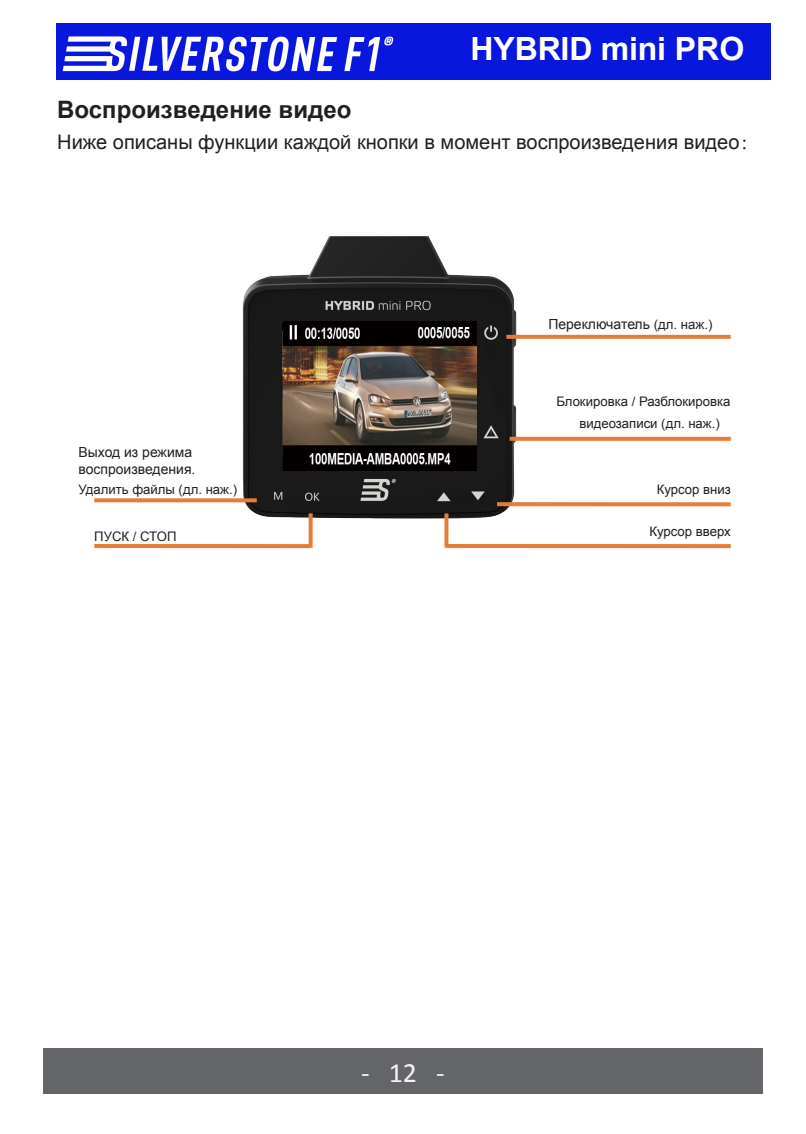
<style>
.page{position:relative;width:806px;height:1134px;background:#fff}
.page>*{position:absolute;margin:0;border:0;box-sizing:border-box;transform-origin:0 0}
.t1{font:700 32px "Arial";color:#fff}
.t2{font:28px "Calibri";color:#f5f4f4}
.t3{font:700 24px "Arial";color:#231f20}
.t4{font:20px "Arial";color:#231f20}
.t5{font:14px/16.8px "Arial";color:#231f20}
.t6{font:13.2px "Arial";color:#231f20}
.s1{font-family:"Adobe Song Std";font-weight:300}
.s2{font-size:13.2px}
</style>
<div class="page">
<img style="left:222px;top:236px;width:310px;height:299px">
<img style="left:282px;top:321px;width:194px;height:150px">
<div style="left:43px;top:1048px;width:719px;height:46px;background:#646568"></div>
<svg style="left:308px;top:513px;width:4px;height:35px"></svg>
<hr style="left:94px;top:544px;width:216px;height:4px;background:#e57d35">
<svg style="left:444px;top:513px;width:4px;height:35px"></svg>
<hr style="left:446px;top:544px;width:284px;height:4px;background:#e57d35">
<svg style="left:506px;top:335px;width:224px;height:4px"></svg>
<svg style="left:509px;top:437px;width:221px;height:4px"></svg>
<svg style="left:94px;top:498px;width:163px;height:4px"></svg>
<svg style="left:496px;top:502px;width:234px;height:4px"></svg>
<img style="left:56px;top:23px;width:714px;height:57px">
<h1 class="t1" style="left:470px;top:27px;width:275px">HYBRID mini PRO</h1>
<h3 class="t3" style="left:57px;top:94px;width:295px">Воспроизведение видео</h3>
<h3 class="t4" style="left:57px;top:129px;width:703px">Ниже описаны функции каждой кнопки в момент воспроизведения видео<span class="s1">：</span></h3>
<p class="t5" style="left:548px;top:316px;width:165px">Переключатель <span class="s2">(дл. наж.)</span></p>
<p class="t6" style="left:556px;top:393px;width:176px">Блокировка / Разблокировка</p>
<p class="t5" style="left:78px;top:444px;width:118px">Выход из режима воспроизведения.</p>
<p class="t6" style="left:579px;top:415px;width:142px">видеозаписи (дл. наж.)</p>
<p class="t6" style="left:78px;top:481px;width:160px">Удалить файлы (дл. наж.)</p>
<p class="t6" style="left:94px;top:527px;width:84px">ПУСК / СТОП</p>
<p class="t6" style="left:649px;top:523px;width:83px">Курсор вверх</p>
<p class="t6" style="left:656px;top:481px;width:75px">Курсор вниз</p>
<h2 class="t2" style="left:361px;top:1055px;width:85px">- 12 -</h2>
</div>
